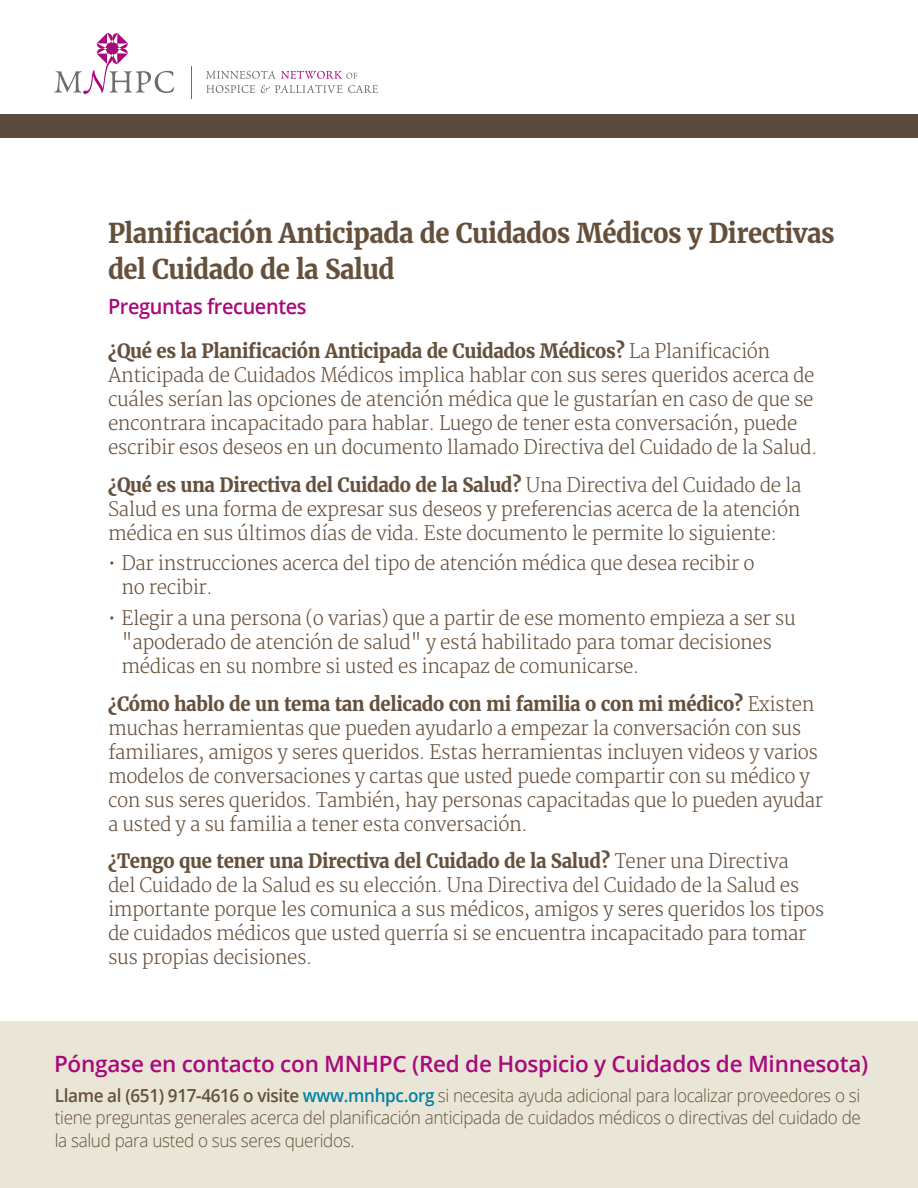
<style>
.page{position:relative;width:918px;height:1188px;background:#fff}
.page>*{position:absolute;margin:0;border:0;box-sizing:border-box;transform-origin:0 0}
.t1{font:700 27px/36px "Merriweather";letter-spacing:-.02em;color:#65503c;scale:.95 1}
.t2{font:600 22.5px "Open Sans";letter-spacing:-.01em;color:#a8097a}
.t3{font:600 21px "Open Sans";letter-spacing:-.02em;color:#a8097a;scale:.95 1}
.t4{font:300 19.5px/24px "Merriweather";letter-spacing:-.02em;color:#65503c;scale:.95 1}
.t5{font:300 18px/22.5px "Open Sans";letter-spacing:-.02em;color:#65503c;text-align:justify;scale:.95 1}
.s1{font-weight:700}
.s2{font-weight:600}
.s3{font-weight:600;color:#0082a4}
</style>
<div class="page">
<div style="left:0;top:1022px;width:918px;height:166px;background:#eae6d7"></div>
<hr style="left:191px;top:66px;width:1px;height:33px;background:#6c6d70">
<div style="left:0;top:115px;width:918px;height:23px;background:#5b4a3e"></div>
<svg style="left:54px;top:33px;width:120px;height:61px"></svg>
<svg style="left:206px;top:71px;width:151px;height:8px"></svg>
<svg style="left:206px;top:85px;width:49px;height:8px"></svg>
<svg style="left:261px;top:85px;width:81px;height:8px"></svg>
<svg style="left:348px;top:85px;width:30px;height:8px"></svg>
<h2 class="t1" style="left:108px;top:216px;width:766px">Planificación Anticipada de Cuidados Médicos y Directivas del Cuidado de la Salud</h2>
<h3 class="t3" style="left:108px;top:292px;width:211px">Preguntas frecuentes</h3>
<p class="t4" style="left:108px;top:340px;width:749px"><span class="s1">¿Qué es la Planificación Anticipada de Cuidados Médicos?</span> La Planificación Anticipada de Cuidados Médicos implica hablar con sus seres queridos acerca de cuáles serían las opciones de atención médica que le gustarían en caso de que se encontrara incapacitado para hablar. Luego de tener esta conversación, puede escribir esos deseos en un documento llamado Directiva del Cuidado de la Salud.</p>
<p class="t4" style="left:108px;top:474px;width:731px;text-align:justify"><span class="s1">¿Qué es una Directiva del Cuidado de la Salud?</span> Una Directiva del Cuidado de la Salud es una forma de expresar sus deseos y preferencias acerca de la atención médica en sus últimos días de vida. Este documento le permite lo siguiente:</p>
<p class="t4" style="left:122px;top:552px;width:668px;text-indent:-14px">• Dar instrucciones acerca del tipo de atención médica que desea recibir o no recibir.</p>
<p class="t4" style="left:122px;top:607px;width:711px;text-indent:-14px">• Elegir a una persona (o varias) que a partir de ese momento empieza a ser su "apoderado de atención de salud" y está habilitado para tomar decisiones médicas en su nombre si usted es incapaz de comunicarse.</p>
<p class="t4" style="left:108px;top:693px;width:754px"><span class="s1">¿Cómo hablo de un tema tan delicado con mi familia o con mi médico?</span> Existen muchas herramientas que pueden ayudarlo a empezar la conversación con sus familiares, amigos y seres queridos. Estas herramientas incluyen videos y varios modelos de conversaciones y cartas que usted puede compartir con su médico y con sus seres queridos. También, hay personas capacitadas que lo pueden ayudar a usted y a su familia a tener esta conversación.</p>
<p class="t4" style="left:108px;top:850px;width:756px"><span class="s1">¿Tengo que tener una Directiva del Cuidado de la Salud?</span> Tener una Directiva<br>del Cuidado de la Salud es su elección. Una Directiva del Cuidado de la Salud es importante porque les comunica a sus médicos, amigos y seres queridos los tipos de cuidados médicos que usted querría si se encuentra incapacitado para tomar sus propias decisiones.</p>
<h3 class="t2" style="left:54px;top:1049px;width:816px">Póngase en contacto con MNHPC (Red de Hospicio y Cuidados de Minnesota)</h3>
<p class="t5" style="left:55px;top:1083px;width:850px"><span class="s2">Llame al (651) 917-4616 o visite</span> <span class="s3">www.mnhpc.org</span> si necesita ayuda adicional para localizar proveedores o si tiene preguntas generales acerca del planificación anticipada de cuidados médicos o directivas del cuidado de la salud para usted o sus seres queridos.</p>
</div>
